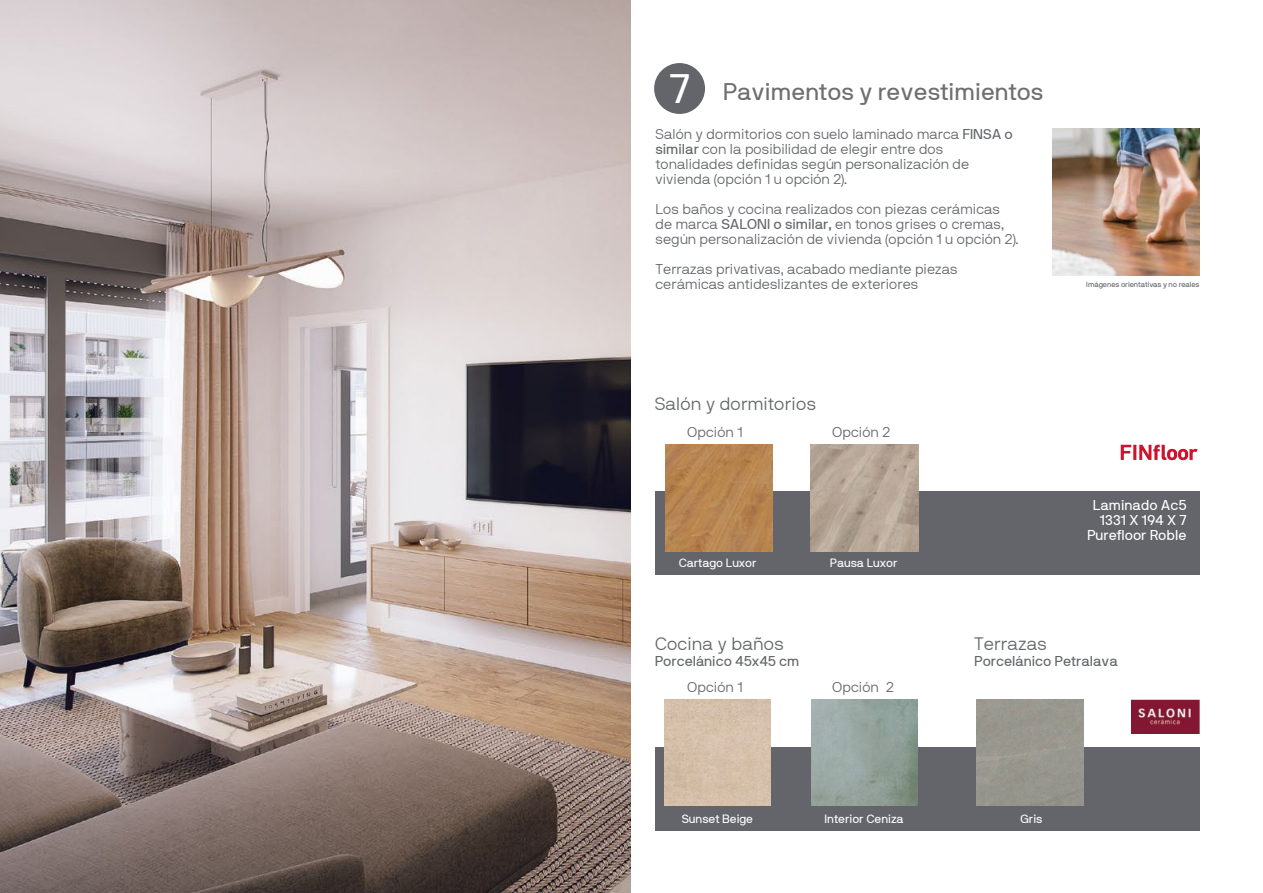
<style>
.page{position:relative;width:1263px;height:893px;background:#fff}
.page>*{position:absolute;margin:0;border:0;box-sizing:border-box;transform-origin:0 0}
.t1{font:24px "NB International Regular Webfont";color:#706f6f}
.t2{font:18px "NB International Light Webfont";color:#63656a}
.t3{font:14.25px/15px "NB International Light Webfont";letter-spacing:-.005em;color:#63656a}
.t4{font:14.25px "NB International Regular Webfont";color:#63656a}
.t5{font:14.25px/15px "NB International Regular Webfont";color:#fff;text-align:right}
.t6{font:12px "NB International Regular Webfont";color:#fff}
.t7{font:7.5px "NB International Pro";color:#63656a}
.s1{font-size:41.1px;color:#fff}
.s2{font-family:"NB International Regular Webfont"}
</style>
<div class="page">
<div style="left:655px;top:491px;width:544px;height:84px;background:#63656a"></div>
<img style="left:810px;top:444px;width:108px;height:108px">
<img style="left:0;top:0;width:631px;height:893px">
<div style="left:655px;top:747px;width:544px;height:83px;background:#63656a"></div>
<div style="left:654px;top:63px;width:51px;height:51px;background:#63656a;border-radius:50%"></div>
<img style="left:664px;top:700px;width:107px;height:106px">
<img style="left:811px;top:700px;width:106px;height:106px">
<div style="left:977px;top:700px;width:106px;height:106px;background:#97978e"></div>
<img style="left:1052px;top:128px;width:147px;height:147px">
<img style="left:665px;top:444px;width:108px;height:108px">
<svg style="left:1139px;top:445px;width:58px;height:15px"></svg>
<hr style="left:1133px;top:445px;width:3px;height:15px;background:#cf122d">
<svg style="left:1121px;top:445px;width:10px;height:15px"></svg>
<img style="left:1131px;top:700px;width:68px;height:34px">
<h1 class="t1" style="left:669px;top:78px;width:375px"><span class="s1">7</span> Pavimentos y revestimientos</h1>
<p class="t3" style="left:656px;top:127px;width:359px">Salón y dormitorios con suelo laminado marca <span class="s2">FINSA o similar</span> con la posibilidad de elegir entre dos tonalidades definidas según personalización de vivienda (opción 1 u opción 2).</p>
<p class="t3" style="left:656px;top:202px;width:365px">Los baños y cocina realizados con piezas cerámicas de marca <span class="s2">SALONI o similar,</span> en tonos grises o cremas, según personalización de vivienda (opción 1 u opción 2).</p>
<p class="t3" style="left:656px;top:262px;width:304px">Terrazas privativas, acabado mediante piezas cerámicas antideslizantes de exteriores</p>
<p class="t2" style="left:655px;top:394px;width:163px">Salón y dormitorios</p>
<p class="t3" style="left:687px;top:425px;width:57px">Opción 1</p>
<p class="t3" style="left:832px;top:425px;width:59px">Opción 2</p>
<p class="t6" style="left:679px;top:556px;width:79px">Cartago Luxor</p>
<p class="t6" style="left:830px;top:556px;width:69px">Pausa Luxor</p>
<p class="t7" style="left:1086px;top:280px;width:115px">Imágenes orientativas y no reales</p>
<p class="t5" style="left:1087px;top:497px;width:101px">Laminado Ac5<br>1331 X 194 X 7<br>Purefloor Roble</p>
<p class="t2" style="left:655px;top:633px;width:131px">Cocina y baños</p>
<p class="t4" style="left:655px;top:653px;width:146px">Porcelánico 45x45 cm</p>
<p class="t3" style="left:687px;top:680px;width:57px">Opción 1</p>
<p class="t3" style="left:832px;top:680px;width:63px">Opción 2</p>
<p class="t2" style="left:974px;top:633px;width:74px">Terrazas</p>
<p class="t4" style="left:974px;top:653px;width:145px">Porcelánico Petralava</p>
<p class="t6" style="left:682px;top:812px;width:73px">Sunset Beige</p>
<p class="t6" style="left:824px;top:812px;width:81px">Interior Ceniza</p>
<p class="t6" style="left:1020px;top:812px;width:23px">Gris</p>
</div>
